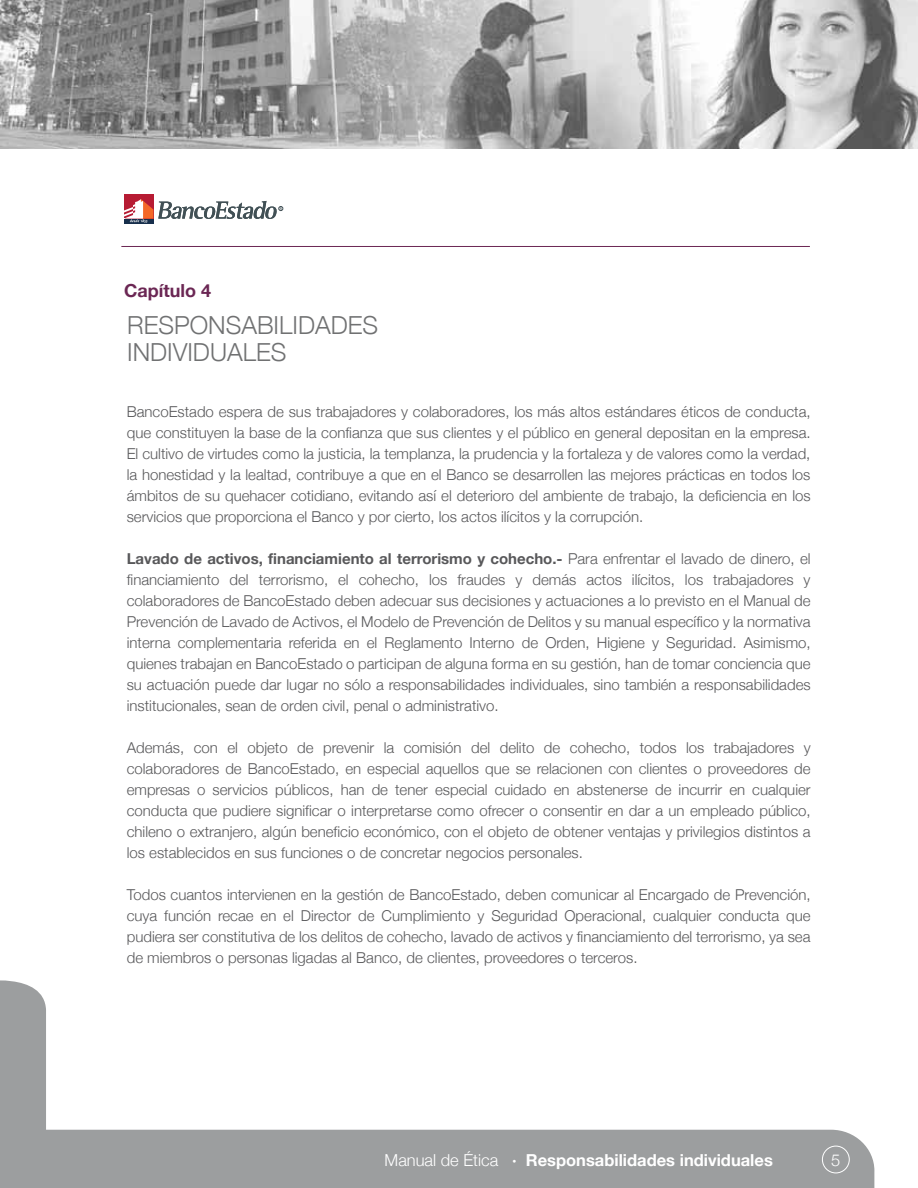
<style>
.page{position:relative;width:918px;height:1188px;background:#fff}
.page>*{position:absolute;margin:0;border:0;box-sizing:border-box;transform-origin:0 0}
.t1{font:300 24.9px/27px "Helvetica Neue";color:#707172}
.t2{font:700 18px "Helvetica Neue";color:#6b2754}
.t3{font:700 16.5px "Helvetica Neue";color:#fff}
.t4{font:300 16.5px "Helvetica Neue";color:#fff}
.t5{font:300 15px/21px "Helvetica Neue";color:#58585a;text-align:justify}
.s1{font-weight:700}
.s2{font-weight:300}
</style>
<div class="page">
<img style="left:0;top:0;width:918px;height:149px">
<div style="left:46px;top:1130px;width:828px;height:58px;background:#9c9e9f"></div>
<div style="left:0;top:980px;width:46px;height:208px;background:#9c9e9f"></div>
<div style="left:822px;top:1146px;width:28px;height:27px;border:1px solid #fff;border-radius:50%"></div>
<div style="left:124px;top:194px;width:29px;height:30px;background:#b71b33"></div>
<div style="left:124px;top:219px;width:29px;height:5px;background:#172f4c"></div>
<svg style="left:124px;top:199px;width:159px;height:24px"></svg>
<hr style="left:121px;top:246px;width:689px;height:1px;background:#6b2754">
<p class="t2" style="left:124px;top:280px;width:88px">Capítulo 4</p>
<h1 class="t1" style="left:127px;top:311px;width:253px">RESPONSABILIDADES<br>INDIVIDUALES</h1>
<p class="t5" style="left:127px;top:401px;width:685px">BancoEstado espera de sus trabajadores y colaboradores, los más altos estándares éticos de conducta, que constituyen la base de la confianza que sus clientes y el público en general depositan en la empresa.<br>El cultivo de virtudes como la justicia, la templanza, la prudencia y la fortaleza y de valores como la verdad, la honestidad y la lealtad, contribuye a que en el Banco se desarrollen las mejores prácticas en todos los ámbitos de su quehacer cotidiano, evitando así el deterioro del ambiente de trabajo, la deficiencia en los servicios que proporciona el Banco y por cierto, los actos ilícitos y la corrupción.</p>
<p class="t5" style="left:127px;top:548px;width:685px"><span class="s1">Lavado de activos, financiamiento al terrorismo y cohecho.-</span> Para enfrentar el lavado de dinero, el financiamiento del terrorismo, el cohecho, los fraudes y demás actos ilícitos, los trabajadores y colaboradores de BancoEstado deben adecuar sus decisiones y actuaciones a lo previsto en el Manual de Prevención de Lavado de Activos, el Modelo de Prevención de Delitos y su manual específico y la normativa interna complementaria referida en el Reglamento Interno de Orden, Higiene y Seguridad. Asimismo, quienes trabajan en BancoEstado o participan de alguna forma en su gestión, han de tomar conciencia que su actuación puede dar lugar no sólo a responsabilidades individuales, sino también a responsabilidades institucionales, sean de orden civil, penal o administrativo.</p>
<p class="t5" style="left:127px;top:737px;width:685px">Además, con el objeto de prevenir la comisión del delito de cohecho, todos los trabajadores y colaboradores de BancoEstado, en especial aquellos que se relacionen con clientes o proveedores de empresas o servicios públicos, han de tener especial cuidado en abstenerse de incurrir en cualquier conducta que pudiere significar o interpretarse como ofrecer o consentir en dar a un empleado público, chileno o extranjero, algún beneficio económico, con el objeto de obtener ventajas y privilegios distintos a los establecidos en sus funciones o de concretar negocios personales.</p>
<p class="t5" style="left:127px;top:884px;width:685px">Todos cuantos intervienen en la gestión de BancoEstado, deben comunicar al Encargado de Prevención, cuya función recae en el Director de Cumplimiento y Seguridad Operacional, cualquier conducta que pudiera ser constitutiva de los delitos de cohecho, lavado de activos y financiamiento del terrorismo, ya sea de miembros o personas ligadas al Banco, de clientes, proveedores o terceros.</p>
<p class="t3" style="left:385px;top:1150px;width:390px"><span class="s2">Manual de Ética</span> · Responsabilidades individuales</p>
<p class="t4" style="left:831px;top:1150px;width:11px">5</p>
</div>
